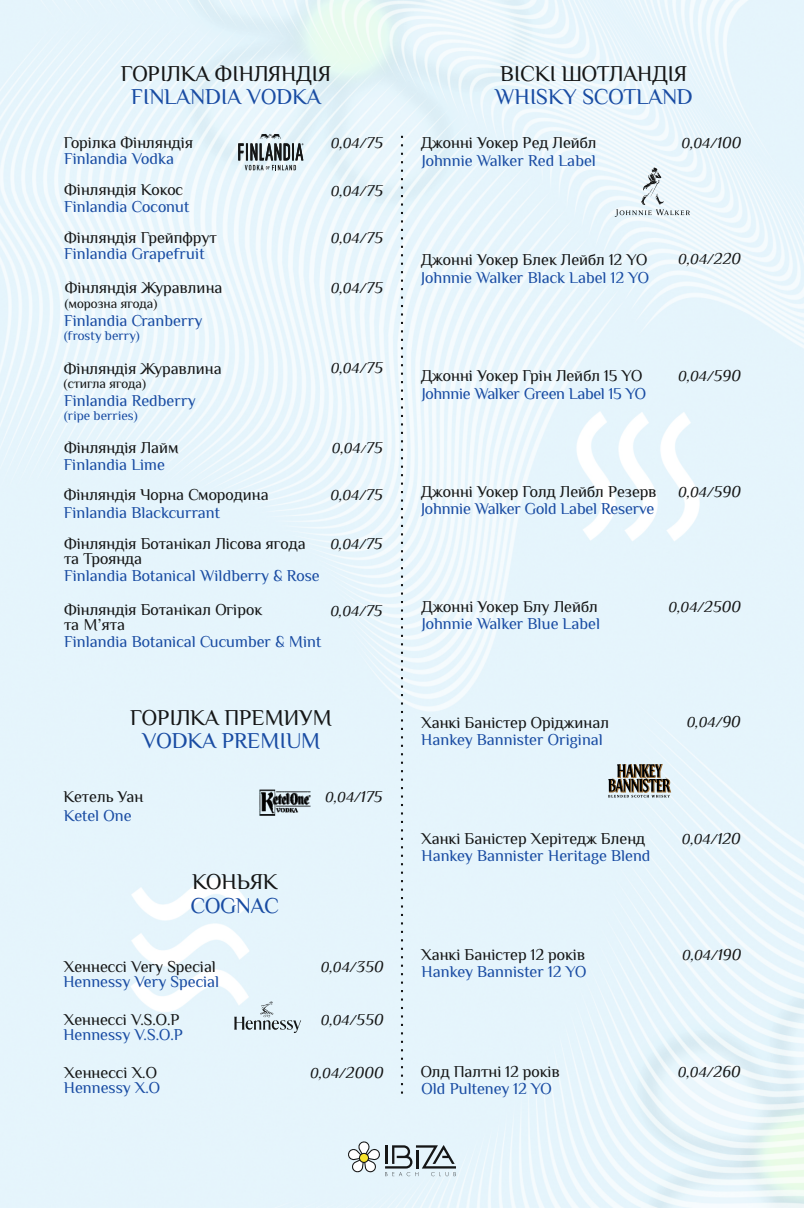
<style>
.page{position:relative;width:804px;height:1208px;background:#fff}
.page>*{position:absolute;margin:0;border:0;box-sizing:border-box;transform-origin:0 0}
.t1{font:italic 22.5px "Philosopher";color:#151616}
.t2{font:italic 22.5px "Philosopher";color:#194ca3}
.t3{font:italic 16.5px/15.6px "Philosopher";color:#151616}
.t4{font:italic 16.5px "Philosopher";color:#194ca3}
.t5{font:italic 16.5px "Philosopher";letter-spacing:-.02em;color:#194ca3}
.t6{font:italic 15px "Philosopher";color:#151616}
.t7{font:italic 13.5px "Philosopher";color:#151616}
.t8{font:italic 13.5px "Philosopher";color:#194ca3}
.s1{font-size:16.5px}
.s2{font-size:12px}
</style>
<div class="page">
<img style="left:0;top:0;width:804px;height:1208px">
<svg style="left:347px;top:1140px;width:109px;height:36px;background:#bcc7c9"></svg>
<img style="left:256px;top:786px;width:58px;height:31px">
<svg style="left:614px;top:168px;width:76px;height:49px"></svg>
<svg style="left:401px;top:136px;width:2px;height:958px"></svg>
<svg style="left:238px;top:134px;width:65px;height:36px;background:#a1aaae"></svg>
<svg style="left:608px;top:757px;width:64px;height:59px;background:#b1b7b6"></svg>
<svg style="left:234px;top:1001px;width:67px;height:32px;background:#c8d5db"></svg>
<h1 class="t1" style="left:121px;top:66px;width:212px">ГОРІЛКА ФІНЛЯНДІЯ</h1>
<h1 class="t2" style="left:131px;top:89px;width:191px">FINLANDIA VODKA</h1>
<p class="t3" style="left:64px;top:136px;width:131px">Горілка Фінляндія</p>
<p class="t6" style="left:331px;top:135px;width:54px">0,04/<span class="s1">75</span></p>
<p class="t4" style="left:64px;top:154px;width:111px">Finlandia Vodka</p>
<p class="t3" style="left:64px;top:184px;width:120px">Фінляндія Кокос</p>
<p class="t6" style="left:331px;top:183px;width:54px">0,04/<span class="s1">75</span></p>
<p class="t4" style="left:64px;top:201px;width:127px">Finlandia Coconut</p>
<p class="t3" style="left:64px;top:231px;width:154px">Фінляндія Грейпфрут</p>
<p class="t6" style="left:331px;top:230px;width:54px">0,04/<span class="s1">75</span></p>
<p class="t4" style="left:64px;top:248px;width:142px">Finlandia Grapefruit</p>
<p class="t3" style="left:65px;top:281px;width:159px">Фінляндія Журавлина</p>
<p class="t7" style="left:65px;top:299px;width:94px">(морозна ягода)</p>
<p class="t6" style="left:331px;top:280px;width:54px">0,04/<span class="s1">75</span></p>
<p class="t4" style="left:64px;top:314px;width:140px">Finlandia Cranberry</p>
<p class="t8" style="left:64px;top:331px;width:77px">(frosty berry)</p>
<p class="t3" style="left:64px;top:362px;width:159px">Фінляндія Журавлина</p>
<p class="t7" style="left:64px;top:379px;width:83px">(стигла ягода)</p>
<p class="t6" style="left:331px;top:360px;width:54px">0,04/<span class="s1">75</span></p>
<p class="t4" style="left:64px;top:395px;width:133px">Finlandia Redberry</p>
<p class="t8" style="left:64px;top:411px;width:75px">(ripe berries)</p>
<p class="t3" style="left:64px;top:442px;width:116px">Фінляндія Лайм</p>
<p class="t6" style="left:332px;top:440px;width:53px">0,04<span class="s2">/</span><span class="s1">75</span></p>
<p class="t4" style="left:64px;top:459px;width:103px">Finlandia Lime</p>
<p class="t3" style="left:64px;top:489px;width:206px">Фінляндія Чорна Смородина</p>
<p class="t6" style="left:330px;top:487px;width:54px">0,04/<span class="s1">75</span></p>
<p class="t4" style="left:64px;top:507px;width:158px">Finlandia Blackcurrant</p>
<p class="t3" style="left:64px;top:537px;width:243px">Фінляндія Ботанікал Лісова ягода та Троянда</p>
<p class="t4" style="left:64px;top:570px;width:257px">Finlandia Botanical Wildberry &amp; Rose</p>
<p class="t3" style="left:64px;top:603px;width:199px;line-height:15.1px">Фінляндія Ботанікал Огірок та М’ята</p>
<p class="t4" style="left:64px;top:636px;width:259px">Finlandia Botanical Cucumber &amp; Mint</p>
<p class="t6" style="left:330px;top:536px;width:54px">0,04/<span class="s1">75</span></p>
<p class="t6" style="left:330px;top:602px;width:54px">0,04/<span class="s1">75</span></p>
<h1 class="t1" style="left:130px;top:710px;width:203px">ГОРІЛКА ПРЕМИУМ</h1>
<h1 class="t2" style="left:142px;top:733px;width:179px">VODKA PREMIUM</h1>
<p class="t3" style="left:63px;top:790px;width:82px">Кетель Уан</p>
<p class="t4" style="left:64px;top:809px;width:69px">Ketel One</p>
<h1 class="t1" style="left:192px;top:874px;width:87px">КОНЬЯК</h1>
<h1 class="t2" style="left:191px;top:898px;width:90px">COGNAC</h1>
<p class="t6" style="left:325px;top:789px;width:59px">0,04/<span class="s1">175</span></p>
<p class="t3" style="left:64px;top:960px;width:154px">Хеннессі Very Special</p>
<p class="t6" style="left:321px;top:959px;width:64px">0,04/<span class="s1">350</span></p>
<p class="t4" style="left:63px;top:976px;width:157px">Hennessy Very Special</p>
<p class="t3" style="left:64px;top:1013px;width:117px">Хеннессі V.S.O.P</p>
<p class="t6" style="left:321px;top:1012px;width:64px">0,04/<span class="s1">550</span></p>
<p class="t4" style="left:63px;top:1029px;width:121px">Hennessy V.S.O.P</p>
<p class="t3" style="left:64px;top:1066px;width:94px">Хеннессі Х.О</p>
<p class="t6" style="left:310px;top:1065px;width:75px">0,04/<span class="s1">2000</span></p>
<p class="t4" style="left:64px;top:1082px;width:98px">Hennessy Х.О</p>
<h1 class="t1" style="left:500px;top:66px;width:188px">ВІСКІ ШОТЛАНДІЯ</h1>
<h1 class="t2" style="left:494px;top:89px;width:199px">WHISKY SCOTLAND</h1>
<p class="t3" style="left:421px;top:136px;width:177px">Джонні Уокер Ред Лейбл</p>
<p class="t6" style="left:681px;top:135px;width:62px">0,04/<span class="s1">100</span></p>
<p class="t4" style="left:421px;top:155px;width:176px">Johnnie Walker Red Label</p>
<p class="t3" style="left:421px;top:253px;width:228px">Джонні Уокер Блек Лейбл 12 YO</p>
<p class="t6" style="left:678px;top:251px;width:64px">0,04/<span class="s1">220</span></p>
<p class="t4" style="left:421px;top:272px;width:230px">Johnnie Walker Black Label 12 YO</p>
<p class="t3" style="left:421px;top:369px;width:223px">Джонні Уокер Грін Лейбл 15 YO</p>
<p class="t6" style="left:678px;top:368px;width:65px">0,04/<span class="s1">590</span></p>
<p class="t5" style="left:421px;top:388px;width:226px">Johnnie Walker Green Label 15 YO</p>
<p class="t3" style="left:421px;top:485px;width:237px">Джонні Уокер Голд Лейбл Резерв</p>
<p class="t6" style="left:678px;top:484px;width:65px">0,04/<span class="s1">590</span></p>
<p class="t4" style="left:421px;top:503px;width:235px">Johnnie Walker Gold Label Reserve</p>
<p class="t3" style="left:421px;top:600px;width:178px">Джонні Уокер Блу Лейбл</p>
<p class="t6" style="left:668px;top:599px;width:74px">0,04/<span class="s1">2500</span></p>
<p class="t4" style="left:421px;top:618px;width:180px">Johnnie Walker Blue Label</p>
<p class="t3" style="left:421px;top:716px;width:190px">Ханкi Банiстер Оріджинал</p>
<p class="t6" style="left:686px;top:714px;width:56px">0,04/<span class="s1">90</span></p>
<p class="t4" style="left:421px;top:734px;width:183px">Hankey Bannister Original</p>
<p class="t3" style="left:421px;top:832px;width:225px">Ханкi Банiстер Херiтедж Бленд</p>
<p class="t6" style="left:681px;top:831px;width:61px">0,04/<span class="s1">120</span></p>
<p class="t4" style="left:421px;top:850px;width:231px">Hankey Bannister Heritage Blend</p>
<p class="t3" style="left:421px;top:948px;width:165px">Ханкi Банiстер 12 рокiв</p>
<p class="t6" style="left:682px;top:947px;width:61px">0,04/<span class="s1">190</span></p>
<p class="t4" style="left:421px;top:966px;width:166px">Hankey Bannister 12 YO</p>
<p class="t3" style="left:421px;top:1065px;width:141px">Олд Палтні 12 рокiв</p>
<p class="t6" style="left:678px;top:1063px;width:65px">0,04/<span class="s1">260</span></p>
<p class="t4" style="left:421px;top:1082px;width:132px">Old Pulteney 12 YO</p>
</div>
